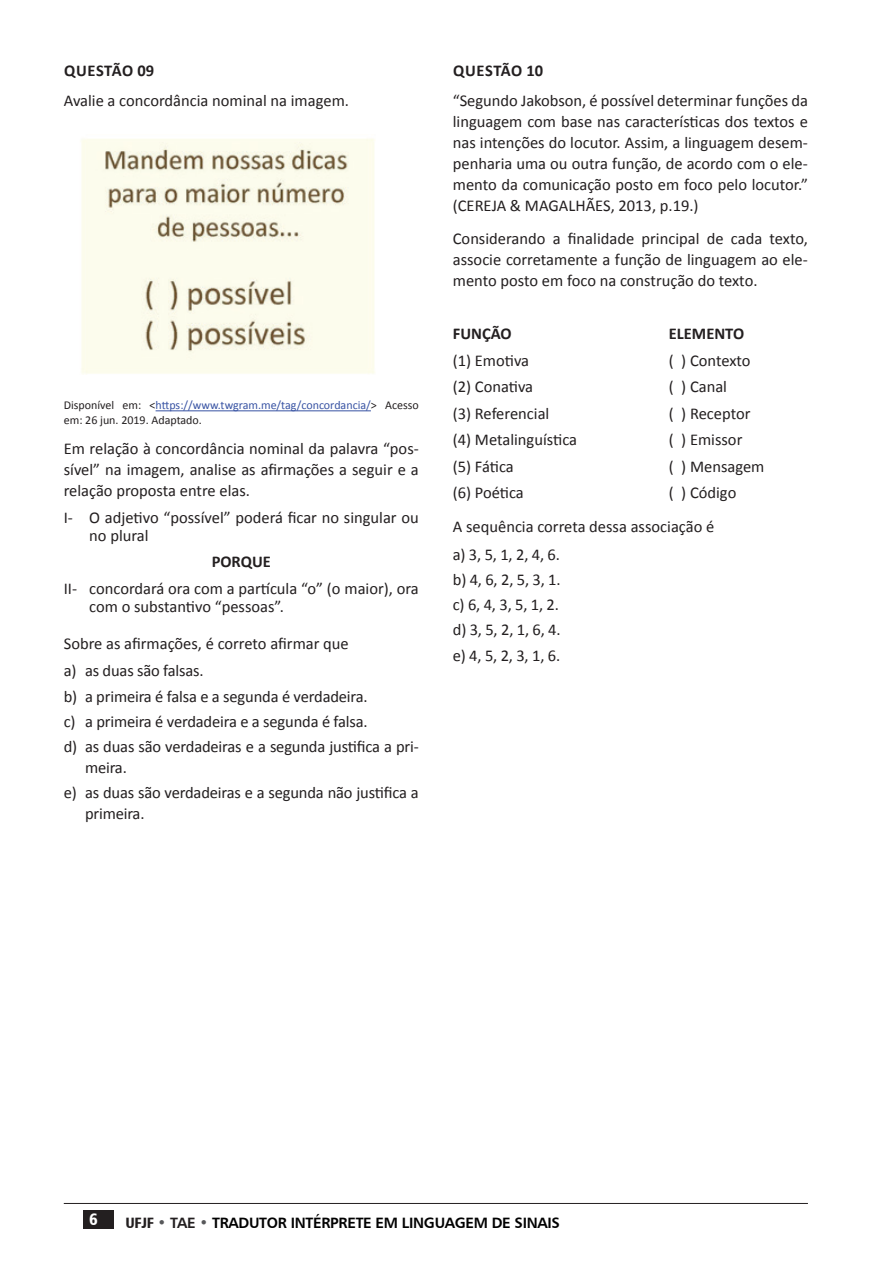
<style>
.page{position:relative;width:893px;height:1263px;background:#fff}
.page>*{position:absolute;margin:0;border:0;box-sizing:border-box;transform-origin:0 0}
.t1{font:16.5px/21px "Calibri";color:#231f20}
.t2{font:700 16.5px "Calibri";color:#231f20}
.t3{font:700 16.5px "Calibri";letter-spacing:.03em;color:#231f20}
.t4{font:16.5px "Humanist 777 BT Black Condensed B";color:#fff}
.t5{font:15px "Humanist 777 BT Bold B";letter-spacing:-.02em;color:#000}
.t6{font:12px/15px "Calibri";color:#231f20}
.s1{color:#3853a3}
.s2{font-family:"Humanist 777 BT Black Condensed B";color:#231f20}
.s3{color:#57585a}
.s4{color:#231f20}
</style>
<div class="page">
<hr style="left:64px;top:1203px;width:744px;height:1px;background:#231f20">
<div style="left:83px;top:1210px;width:31px;height:18px;background:#231f20"></div>
<hr style="left:156px;top:410px;width:215px;height:1px;background:#3853a3">
<img style="left:81px;top:138px;width:294px;height:236px">
<p class="t3" style="left:64px;top:60px;width:92px">qUESTãO 09</p>
<p class="t1" style="left:64px;top:90px;width:287px">Avalie a concordância nominal na imagem.</p>
<p class="t6" style="left:64px;top:398px;width:357px">Disponível em: &lt;<span class="s1">https://www.twgram.me/tag/concordancia/</span>&gt; Acesso em: 26 jun. 2019. Adaptado.</p>
<p class="t1" style="left:64px;top:438px;width:357px;text-align:justify">Em relação à concordância nominal da palavra “pos&shy;sível” na imagem, analise as afirmações a seguir e a relação proposta entre elas.</p>
<p class="t1" style="left:89px;top:508px;width:331px;line-height:18px;text-indent:-26px">I- O adjetivo “possível” poderá ficar no singular ou no plural</p>
<p class="t2" style="left:212px;top:551px;width:61px">PORqUE</p>
<p class="t1" style="left:89px;top:579px;width:331px;line-height:18px;text-indent:-26px">II- concordará ora com a partícula “o” (o maior), ora com o substantivo “pessoas”.</p>
<p class="t1" style="left:64px;top:630px;width:287px;line-height:27.3px">Sobre as afirmações, é correto afirmar que a) as duas são falsas.</p>
<p class="t1" style="left:64px;top:684px;width:356px;line-height:25.2px">b) a primeira é falsa e a segunda é verdadeira.<br>c) a primeira é verdadeira e a segunda é falsa.<br>d) as duas são verdadeiras e a segunda justifica a pri-</p>
<p class="t1" style="left:64px;top:755px;width:356px;line-height:25.2px;text-indent:21px">meira.<br>e) as duas são verdadeiras e a segunda não justifica a</p>
<p class="t1" style="left:85px;top:803px;width:61px">primeira.</p>
<p class="t3" style="left:453px;top:60px;width:92px">qUESTãO 10</p>
<p class="t1" style="left:453px;top:90px;width:357px;text-align:justify">“Segundo Jakobson, é possível determinar funções da linguagem com base nas características dos textos e nas intenções do locutor. Assim, a linguagem desem&shy;penharia uma ou outra função, de acordo com o ele&shy;mento da comunicação posto em foco pelo locutor.” (CEREJA &amp; MAGALHÃES, 2013, p.19.)</p>
<p class="t1" style="left:453px;top:228px;width:357px;text-align:justify">Considerando a finalidade principal de cada texto, associe corretamente a função de linguagem ao ele&shy;mento posto em foco na construção do texto.</p>
<p class="t2" style="left:453px;top:323px;width:60px">fUNçãO</p>
<p class="t2" style="left:669px;top:323px;width:77px">ELEmENTO</p>
<p class="t1" style="left:453px;top:350px;width:78px">(1) Emotiva</p>
<p class="t1" style="left:669px;top:350px;width:83px">( ) Contexto</p>
<p class="t1" style="left:453px;top:377px;width:82px">(2) Conativa</p>
<p class="t1" style="left:669px;top:377px;width:60px">( ) Canal</p>
<p class="t1" style="left:453px;top:403px;width:98px">(3) Referencial</p>
<p class="t1" style="left:669px;top:403px;width:83px">( ) Receptor</p>
<p class="t1" style="left:453px;top:430px;width:126px">(4) Metalinguística</p>
<p class="t1" style="left:669px;top:430px;width:75px">( ) Emissor</p>
<p class="t1" style="left:453px;top:456px;width:62px">(5) Fática</p>
<p class="t1" style="left:669px;top:456px;width:97px">( ) Mensagem</p>
<p class="t1" style="left:453px;top:483px;width:73px">(6) Poética</p>
<p class="t1" style="left:453px;top:476px;width:285px;line-height:33.8px;text-indent:216px">( ) Código<br>A sequência correta dessa associação é</p>
<p class="t1" style="left:453px;top:542px;width:109px;line-height:25.2px;text-align:justify">a) 3, 5, 1, 2, 4, 6. b) 4, 6, 2, 5, 3, 1. c) 6, 4, 3, 5, 1, 2. d) 3, 5, 2, 1, 6, 4. e) 4, 5, 2, 3, 1, 6.</p>
<p class="t4" style="left:89px;top:1209px;width:10px">6</p>
<p class="t5" style="left:125px;top:1213px;width:436px"><span class="s2">UFJF</span> <span class="s3">•</span> <span class="s4">TAE</span> <span class="s3">•</span> TRADUTOR INTÉRPRETE EM LINGUAGEM DE SINAIS</p>
</div>
